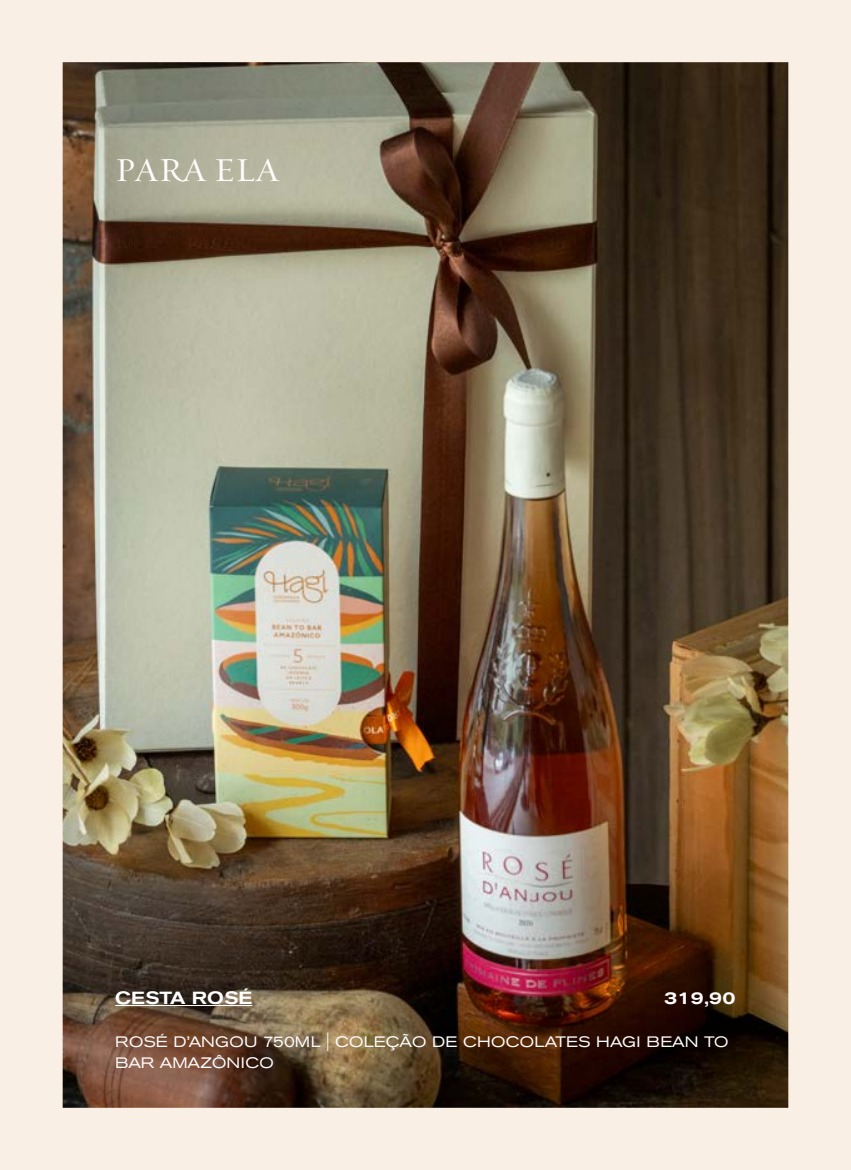
<style>
.page{position:relative;width:851px;height:1170px;background:#fff}
.page>*{position:absolute;margin:0;border:0;box-sizing:border-box;transform-origin:0 0}
.t1{font:33.75px "Requiem Text HTF Roman";color:#fffbfa}
.t2{font:500 expanded 17.5px "Akzidenz Grotesk BE";letter-spacing:.02em;color:#fff}
.t3{font:500 expanded 17.5px "Akzidenz Grotesk BE";color:#fffdfe}
.t4{font:expanded 15px/21.2px "Akzidenz Grotesk BE";letter-spacing:.02em;color:#fffdfe}
</style>
<div class="page">
<img style="left:0;top:0;width:850px;height:1169px">
<h1 class="t1" style="left:115px;top:150px;width:166px">PARA ELA</h1>
<p class="t2" style="left:115px;top:987px;width:139px">CESTA ROSÉ</p>
<p class="t3" style="left:664px;top:987px;width:73px">319,90</p>
<p class="t4" style="left:115px;top:1030px;width:614px">ROSÉ D’ANGOU 750ML | COLEÇÃO DE CHOCOLATES HAGI BEAN TO<br>BAR AMAZÔNICO</p>
</div>
